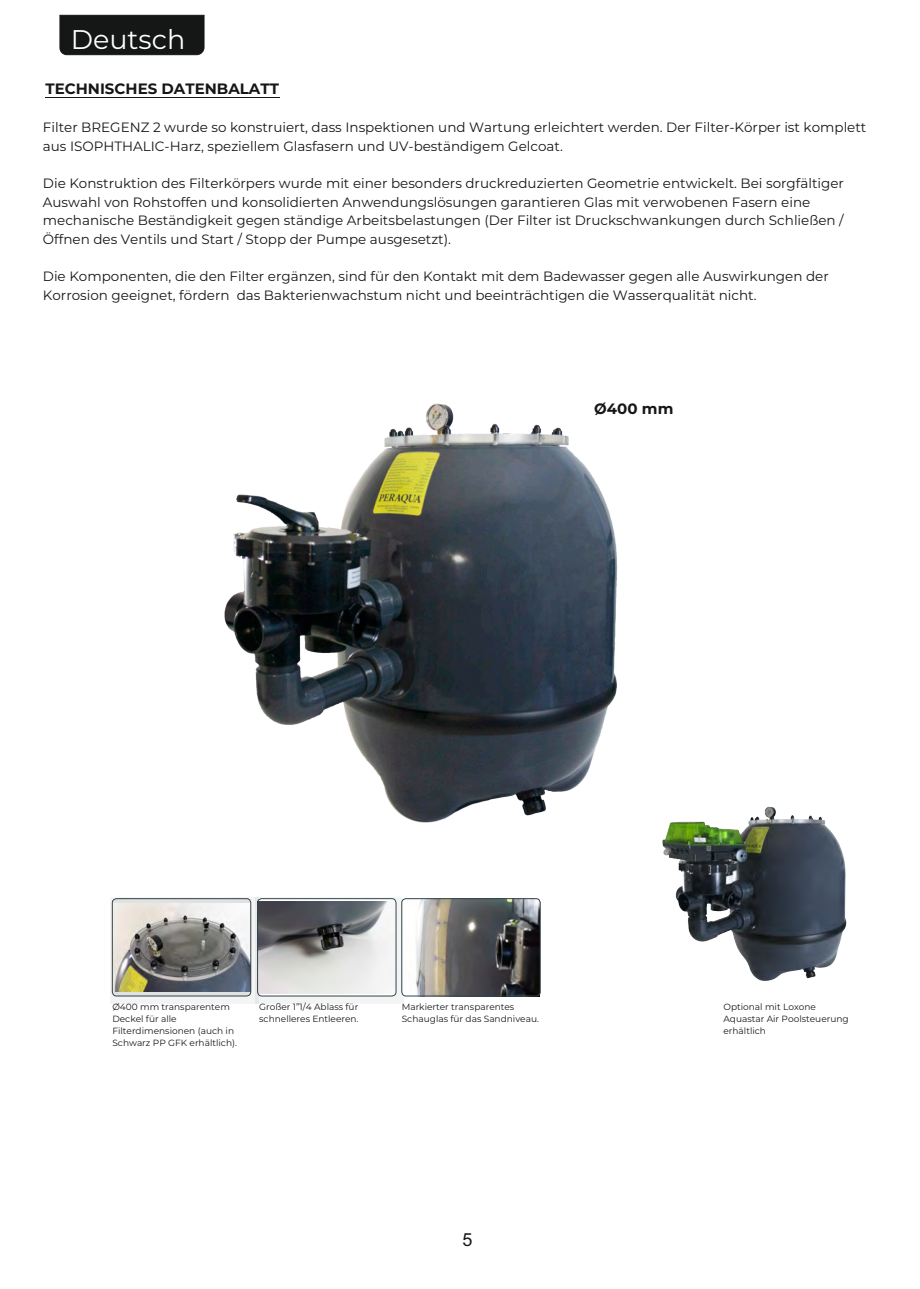
<style>
.page{position:relative;width:920px;height:1289px;background:#fff}
.page>*{position:absolute;margin:0;border:0;box-sizing:border-box;transform-origin:0 0}
.t1{font:27px "Montserrat";color:#fff}
.t2{font:18px "Arial";color:#151616}
.t3{font:700 15px "Montserrat";color:#151616}
.t4{font:13.5px/18.6px "Montserrat";color:#151616}
.t5{font:9px/12px "Montserrat";color:#151616}
</style>
<div class="page">
<svg style="left:59px;top:14px;width:146px;height:42px;background:#202121"></svg>
<hr style="left:45px;top:97px;width:234px;height:1px;background:#151616">
<div style="left:110px;top:897px;width:148px;height:106px;background:#151616;opacity:.05"></div>
<div style="left:112px;top:898px;width:139px;height:98px;background:linear-gradient(to right,#e2e1e1,#e2e1e1);border-radius:4px"></div>
<img style="left:114px;top:903px;width:135px;height:88px">
<div style="left:112px;top:898px;width:139px;height:98px;border:1px solid #30444c;border-radius:4px"></div>
<div style="left:256px;top:897px;width:148px;height:106px;background:#151616;opacity:.05"></div>
<img style="left:259px;top:901px;width:135px;height:92px">
<div style="left:257px;top:898px;width:139px;height:98px;border:1px solid #30444c;border-radius:4px"></div>
<img style="left:402px;top:898px;width:138px;height:98px">
<div style="left:401px;top:898px;width:139px;height:98px;border:1px solid #30444c;border-radius:4px"></div>
<img style="left:675px;top:806px;width:172px;height:175px">
<img style="left:224px;top:403px;width:483px;height:491px">
<h1 class="t1" style="left:71px;top:21px;width:116px">Deutsch</h1>
<p class="t3" style="left:45px;top:78px;width:235px">TECHNISCHES DATENBALATT</p>
<p class="t4" style="left:43px;top:117px;width:825px">Filter BREGENZ 2 wurde so konstruiert, dass Inspektionen und Wartung erleichtert werden. Der Filter-Körper ist komplett aus ISOPHTHALIC-Harz, speziellem Glasfasern und UV-beständigem Gelcoat.</p>
<p class="t4" style="left:43px;top:173px;width:802px">Die Konstruktion des Filterkörpers wurde mit einer besonders druckreduzierten Geometrie entwickelt. Bei sorgfältiger Auswahl von Rohstoffen und konsolidierten Anwendungslösungen garantieren Glas mit verwobenen Fasern eine mechanische Beständigkeit gegen ständige Arbeitsbelastungen (Der Filter ist Druckschwankungen durch Schließen / Öffnen des Ventils und Start / Stopp der Pumpe ausgesetzt).</p>
<p class="t4" style="left:43px;top:266px;width:787px">Die Komponenten, die den Filter ergänzen, sind für den Kontakt mit dem Badewasser gegen alle Auswirkungen der<br>Korrosion geeignet, fördern das Bakterienwachstum nicht und beeinträchtigen die Wasserqualität nicht.</p>
<p class="t3" style="left:594px;top:397px;width:81px">Ø400 mm</p>
<p class="t5" style="left:112px;top:1000px;width:126px">Ø400 mm transparentem<br>Deckel für alle<br>Filterdimensionen (auch in<br>Schwarz PP GFK erhältlich).</p>
<p class="t5" style="left:259px;top:1000px;width:101px">Großer 1”1/4 Ablass für schnelleres Entleeren.</p>
<p class="t5" style="left:402px;top:1000px;width:139px">Markierter transparentes<br>Schauglas für das Sandniveau.</p>
<p class="t5" style="left:723px;top:1000px;width:127px">Optional mit Loxone<br>Aquastar Air Poolsteuerung erhältlich</p>
<h2 class="t2" style="left:462px;top:1233px;width:12px">5</h2>
</div>
